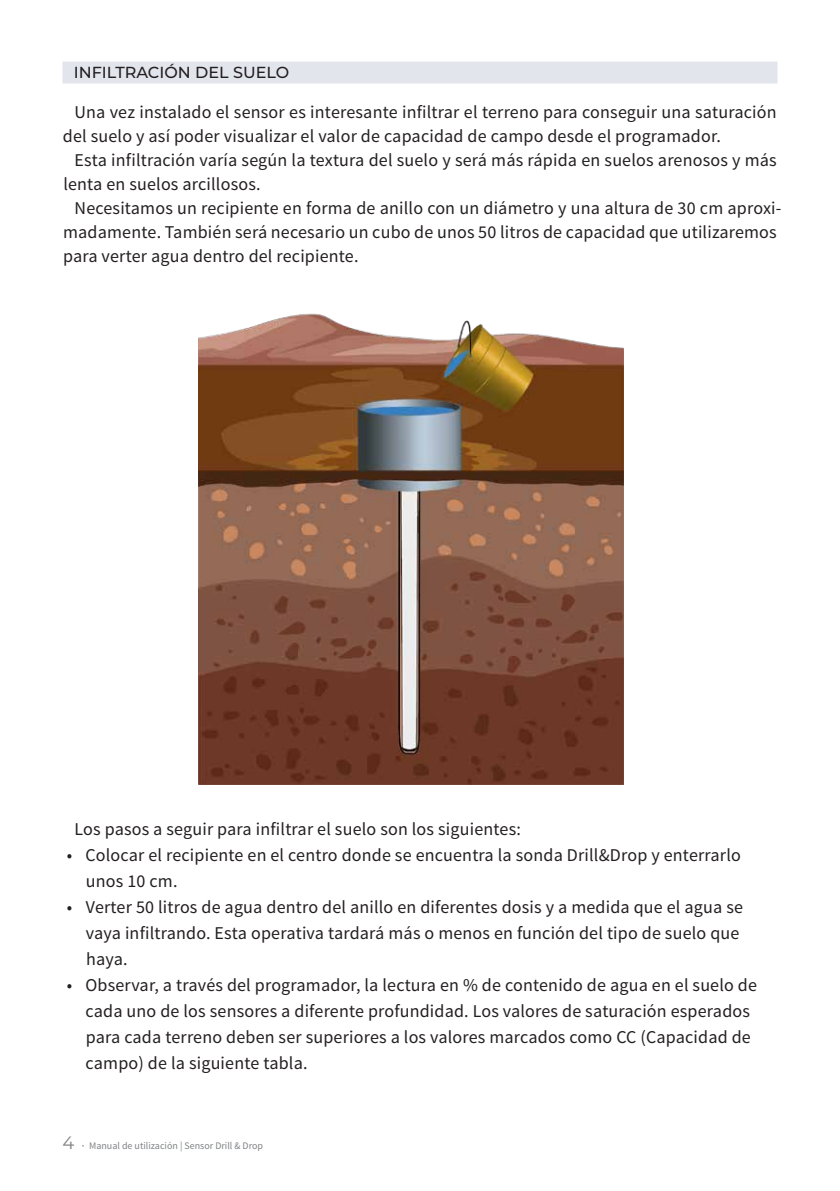
<style>
.page{position:relative;width:840px;height:1191px;background:#fff}
.page>*{position:absolute;margin:0;border:0;box-sizing:border-box;transform-origin:0 0}
.t1{font:18px/26px "Source Sans Pro";letter-spacing:.01em;color:#231f20}
.t2{font:500 16px "Montserrat";color:#231f20}
.t3{font:10px "Source Sans Pro";color:#808285}
.s1{font-family:"Montserrat";font-size:18px}
.s2{font-weight:600}
</style>
<div class="page">
<div style="left:62px;top:62px;width:715px;height:22px;background:#e3e5ed"></div>
<img style="left:198px;top:313px;width:425px;height:471px">
<p class="t2" style="left:74px;top:61px;width:217px">INFILTRACIÓN DEL SUELO</p>
<p class="t1" style="left:63px;top:100px;width:714px;line-height:24px;text-indent:12px">Una vez instalado el sensor es interesante infiltrar el terreno para conseguir una saturación del suelo y así poder visualizar el valor de capacidad de campo desde el programador.</p>
<p class="t1" style="left:63px;top:148px;width:714px;line-height:24px;text-indent:11px">Esta infiltración varía según la textura del suelo y será más rápida en suelos arenosos y más lenta en suelos arcillosos.</p>
<p class="t1" style="left:63px;top:196px;width:719px;line-height:24px;text-indent:12px">Necesitamos un recipiente en forma de anillo con un diámetro y una altura de 30 cm aproxi&shy;madamente. También será necesario un cubo de unos 50 litros de capacidad que utilizaremos para verter agua dentro del recipiente.</p>
<p class="t1" style="left:75px;top:816px;width:447px">Los pasos a seguir para infiltrar el suelo son los siguientes:</p>
<p class="t1" style="left:86px;top:842px;width:656px;text-indent:-19px">• Colocar el recipiente en el centro donde se encuentra la sonda Drill&amp;Drop y enterrarlo unos 10 cm.</p>
<p class="t1" style="left:86px;top:894px;width:658px;text-indent:-19px">• Verter 50 litros de agua dentro del anillo en diferentes dosis y a medida que el agua se vaya infiltrando. Esta operativa tardará más o menos en función del tipo de suelo que haya.</p>
<p class="t1" style="left:86px;top:972px;width:672px;text-indent:-19px">• Observar, a través del programador, la lectura en % de contenido de agua en el suelo de cada uno de los sensores a diferente profundidad. Los valores de saturación esperados para cada terreno deben ser superiores a los valores marcados como CC (Capacidad de campo) de la siguiente tabla.</p>
<p class="t3" style="left:62px;top:1139px;width:202px"><span class="s1">4</span> <span class="s2">·</span> Manual de utilización | Sensor Drill &amp; Drop</p>
</div>
